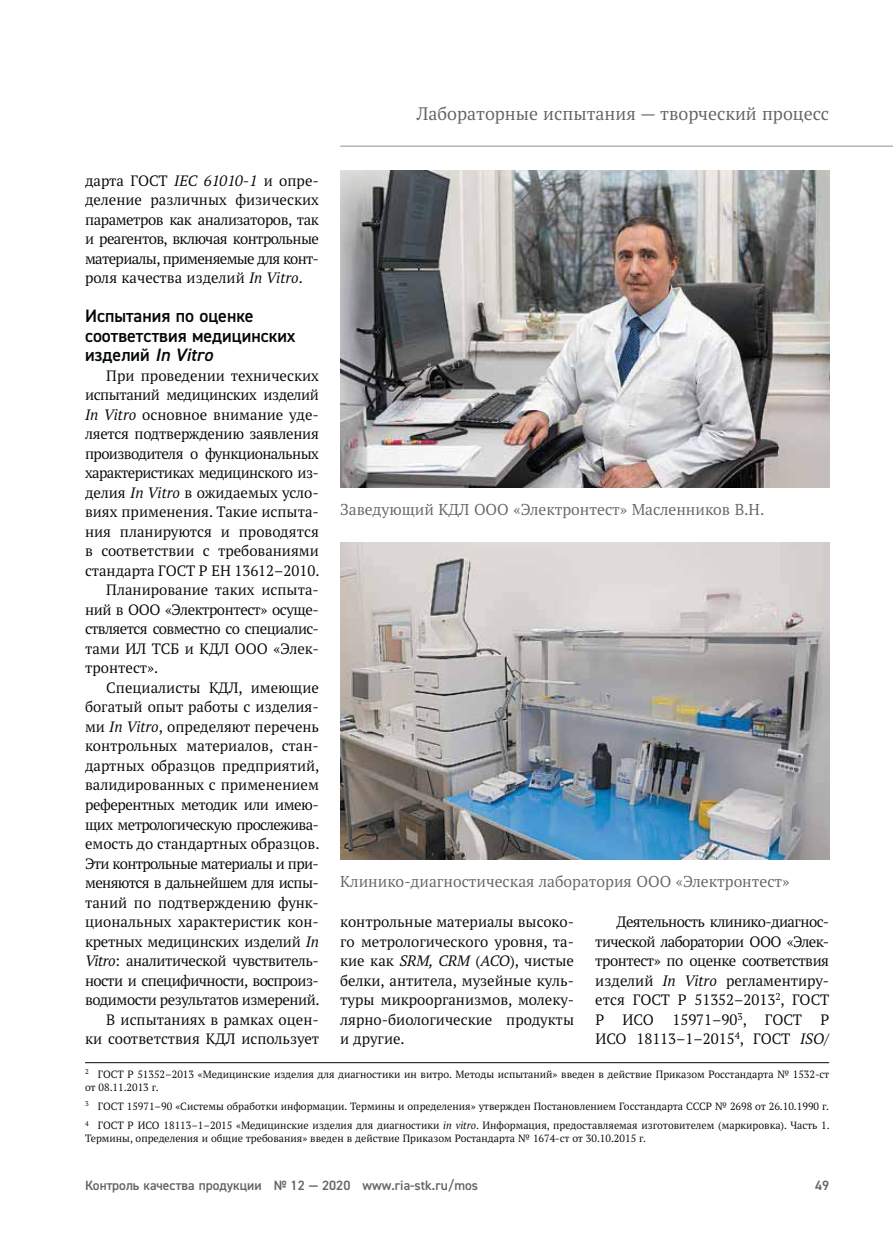
<style>
.page{position:relative;width:893px;height:1234px;background:#fff}
.page>*{position:absolute;margin:0;border:0;box-sizing:border-box;transform-origin:0 0}
.t1{font:600 18px/19.5px "DIN2014";color:#040809}
.t2{font:18px "PT Serif Pro";color:#616365}
.t3{font:15.75px "PT Serif Pro";color:#636567}
.t4{font:15px/19.5px "PT Serif Pro";color:#040809;text-align:justify}
.t5{font:15px "PT Serif Pro";letter-spacing:-.04em;color:#040809}
.t6{font:15px "PT Serif Pro";letter-spacing:-.03em;color:#040809}
.t7{font:15px "PT Serif Pro";letter-spacing:-.045em;color:#040809}
.t8{font:15px "PT Serif Pro";letter-spacing:-.02em;color:#040809}
.t9{font:600 13.5px "DIN2014";color:#636567}
.t10{font:10.5px/12.8px "PT Serif Pro";color:#040809}
.s1{font-style:italic}
</style>
<div class="page">
<hr style="left:340px;top:146px;width:553px;height:1px;background:#8e9093">
<hr style="left:85px;top:1062px;width:744px;height:1px;background:#040809">
<img style="left:340px;top:170px;width:489px;height:317px">
<img style="left:340px;top:542px;width:489px;height:317px">
<p class="t2" style="left:417px;top:107px;width:414px">Лабораторные испытания — творческий процесс</p>
<p class="t4" style="left:85px;top:172px;width:235px">дарта ГОСТ <span class="s1">IEC 61010-1</span> и опре&shy;деление различных физических параметров как анализаторов, так и реагентов, включая контрольные материалы, применяемые для конт&shy;роля качества изделий <span class="s1">In Vitro</span>.</p>
<p class="t1" style="left:85px;top:308px;width:212px">Испытания по оценке соответствия медицинских изделий <span class="s1">In Vitro</span></p>
<p class="t4" style="left:106px;top:367px;width:214px">При проведении технических</p>
<p class="t6" style="left:85px;top:389px;width:235px">испытаний медицинских изделий</p>
<p class="t4" style="left:85px;top:406px;width:235px"><span class="s1">In Vitro</span> основное внимание уде-</p>
<p class="t8" style="left:85px;top:428px;width:235px">ляется подтверждению заявления</p>
<p class="t5" style="left:85px;top:448px;width:235px">производителя о функциональных</p>
<p class="t5" style="left:85px;top:467px;width:235px">характеристиках медицинского из-</p>
<p class="t4" style="left:85px;top:484px;width:235px">делия <span class="s1">In Vitro</span> в ожидаемых усло-</p>
<p class="t4" style="left:85px;top:504px;width:235px">виях применения. Такие испыта-</p>
<p class="t4" style="left:85px;top:523px;width:235px">ния планируются и проводятся</p>
<p class="t4" style="left:85px;top:543px;width:235px">в соответствии с требованиями</p>
<p class="t4" style="left:85px;top:562px;width:236px">стандарта ГОСТ Р ЕН 13612–2010.</p>
<p class="t4" style="left:106px;top:582px;width:214px">Планирование таких испыта-</p>
<p class="t6" style="left:85px;top:604px;width:235px">ний в ООО «Электронтест» осуще-</p>
<p class="t5" style="left:85px;top:623px;width:235px">ствляется совместно со специалис-</p>
<p class="t4" style="left:85px;top:640px;width:235px">тами ИЛ ТСБ и КДЛ ООО «Элек-</p>
<p class="t4" style="left:85px;top:660px;width:75px">тронтест».</p>
<p class="t4" style="left:106px;top:679px;width:214px">Специалисты КДЛ, имеющие</p>
<p class="t4" style="left:85px;top:699px;width:235px">богатый опыт работы с изделия-</p>
<p class="t4" style="left:85px;top:718px;width:236px">ми <span class="s1">In Vitro</span>, определяют перечень</p>
<p class="t4" style="left:85px;top:738px;width:235px">контрольных материалов, стан-</p>
<p class="t4" style="left:85px;top:757px;width:236px">дартных образцов предприятий,</p>
<p class="t4" style="left:85px;top:777px;width:235px">валидированных с применением</p>
<p class="t6" style="left:85px;top:799px;width:235px">референтных методик или имею-</p>
<p class="t7" style="left:85px;top:818px;width:235px">щих метрологическую прослежива-</p>
<p class="t4" style="left:85px;top:835px;width:236px">емость до стандартных образцов.</p>
<p class="t7" style="left:85px;top:857px;width:235px">Эти контрольные материалы и при-</p>
<p class="t5" style="left:85px;top:877px;width:235px">меняются в дальнейшем для испы-</p>
<p class="t4" style="left:85px;top:894px;width:235px">таний по подтверждению функ-</p>
<p class="t4" style="left:85px;top:913px;width:235px">циональных характеристик кон-</p>
<p class="t8" style="left:85px;top:935px;width:235px">кретных медицинских изделий <span class="s1">In</span></p>
<p class="t6" style="left:85px;top:955px;width:235px"><span class="s1">Vitro</span>: аналитической чувствитель-</p>
<p class="t5" style="left:85px;top:974px;width:235px">ности и специфичности, воспроиз-</p>
<p class="t6" style="left:85px;top:994px;width:236px">водимости результатов измерений.</p>
<p class="t4" style="left:106px;top:1011px;width:214px">В испытаниях в рамках оцен-</p>
<p class="t4" style="left:85px;top:1030px;width:236px">ки соответствия КДЛ использует</p>
<p class="t3" style="left:340px;top:503px;width:426px">Заведующий КДЛ ООО «Электронтест» Масленников В.Н.</p>
<p class="t3" style="left:340px;top:875px;width:451px">Клинико-диагностическая лаборатория ООО «Электронтест»</p>
<p class="t4" style="left:340px;top:913px;width:235px">контрольные материалы высоко&shy;го метрологического уровня, та&shy;кие как <span class="s1">SRM, CRM</span> (<span class="s1">АСО</span>), чис тые белки, антитела, музейные куль&shy;туры микроорганизмов, молеку&shy;лярно-биологические продукты и другие.</p>
<p class="t4" style="left:595px;top:913px;width:235px;text-indent:21px">Деятельность клинико-диагнос&shy;тической лаборатории ООО «Элек&shy;тронтест» по оценке соответствия изделий <span class="s1">In Vitro</span> регламентиру&shy;ется ГОСТ Р 51352–2013<sup>2</sup>, ГОСТ Р ИСО 15971–90<sup>3</sup>, ГОСТ Р ИСО 18113–1–2015<sup>4</sup>, ГОСТ <span class="s1">ISO/</span></p>
<p class="t10" style="left:85px;top:1068px;width:746px"><sup>2</sup> ГОСТ Р 51352–2013 «Медицинские изделия для диагностики ин витро. Методы испытаний» введен в действие Приказом Росстандарта № 1532-ст от 08.11.2013 г.</p>
<p class="t10" style="left:85px;top:1097px;width:746px;line-height:19.2px"><sup>3</sup> ГОСТ 15971–90 «Системы обработки информации. Термины и определения» утвержден Постановлением Госстандарта СССР № 2698 от 26.10.1990 г.<br><sup>4</sup> ГОСТ Р ИСО 18113–1–2015 «Медицинские изделия для диагностики <span class="s1">in vitro</span>. Информация, предоставляемая изготовителем (маркировка). Часть 1.</p>
<p class="t10" style="left:85px;top:1132px;width:563px">Термины, определения и общие требования» введен в действие Приказом Ростандарта № 1674-ст от 30.10.2015 г.</p>
<p class="t9" style="left:85px;top:1179px;width:395px">Контроль качества продукции № 12 — 2020 www.ria-stk.ru/mos</p>
<p class="t9" style="left:815px;top:1179px;width:16px">49</p>
</div>
